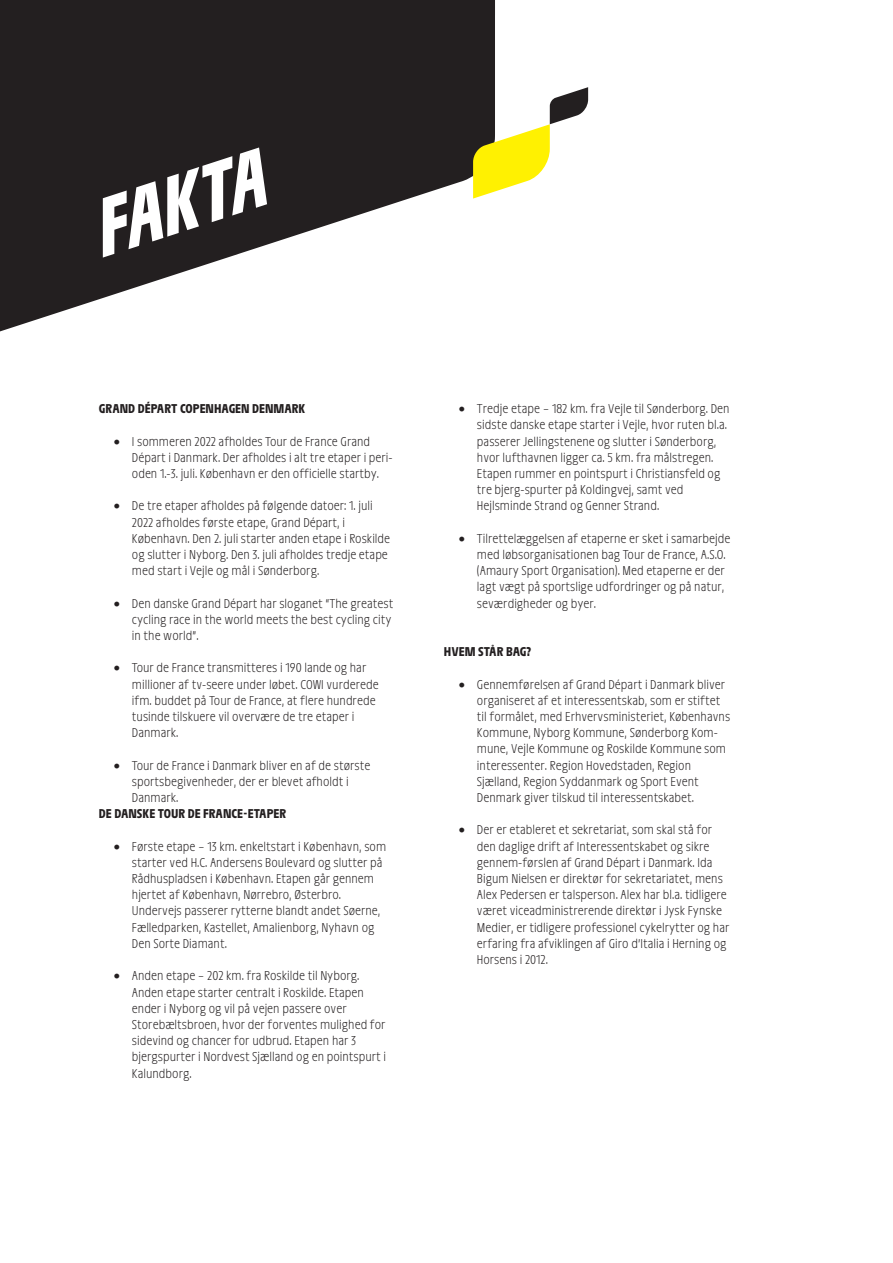
<style>
.page{position:relative;width:893px;height:1263px;background:#fff}
.page>*{position:absolute;margin:0;border:0;box-sizing:border-box;transform-origin:0 0}
.t1{font:italic 700 85.5px "Galibier Etroit";color:#fff}
.t2{font:300 13.5px/16.2px "Galibier";color:#231f20}
.t3{font:700 13.5px "Galibier";color:#231f20}
</style>
<div class="page">
<svg style="left:0;top:226px;width:324px;height:106px"></svg>
<div style="left:0;top:0;width:495px;height:226px;background:#231f20"></div>
<svg style="left:473px;top:87px;width:115px;height:112px"></svg>
<p class="t1" style="left:77px;top:190px;width:179px;rotate:-18deg">FAKTA</p>
<p class="t3" style="left:99px;top:402px;width:208px">GRAND DÉPART COPENHAGEN DENMARK</p>
<p class="t2" style="left:132px;top:433px;width:262px;text-indent:-18px">• I sommeren 2022 afholdes Tour de France Grand<br>Départ i Danmark. Der afholdes i alt tre etaper i peri&shy;oden 1.-3. juli. København er den officielle startby.</p>
<p class="t2" style="left:132px;top:498px;width:260px;text-indent:-18px">• De tre etaper afholdes på følgende datoer: 1. juli 2022 afholdes første etape, Grand Départ, i København. Den 2. juli starter anden etape i Roskilde og slutter i Nyborg. Den 3. juli afholdes tredje etape med start i Vejle og mål i Sønderborg.</p>
<p class="t2" style="left:132px;top:595px;width:263px;text-indent:-18px">• Den danske Grand Départ har sloganet “The greatest cycling race in the world meets the best cycling city in the world”.</p>
<p class="t2" style="left:132px;top:660px;width:248px;text-indent:-18px">• Tour de France transmitteres i 190 lande og har millioner af tv-seere under løbet. COWI vurderede ifm. buddet på Tour de France, at flere hundrede tusinde tilskuere vil overvære de tre etaper i Danmark.</p>
<p class="t2" style="left:132px;top:757px;width:240px;text-indent:-18px">• Tour de France i Danmark bliver en af de største sportsbegivenheder, der er blevet afholdt i<br>Danmark.</p>
<p class="t3" style="left:99px;top:807px;width:189px">DE DANSKE TOUR DE FRANCE-ETAPER</p>
<p class="t2" style="left:132px;top:838px;width:256px;text-indent:-18px">• Første etape – 13 km. enkeltstart i København, som starter ved H.C. Andersens Boulevard og slutter på Rådhuspladsen i København. Etapen går gennem hjertet af København, Nørrebro, Østerbro.<br>Undervejs passerer rytterne blandt andet Søerne, Fælledparken, Kastellet, Amalienborg, Nyhavn og Den Sorte Diamant.</p>
<p class="t2" style="left:132px;top:968px;width:256px;text-indent:-18px">• Anden etape – 202 km. fra Roskilde til Nyborg.<br>Anden etape starter centralt i Roskilde. Etapen ender i Nyborg og vil på vejen passere over Storebæltsbroen, hvor der forventes mulighed for sidevind og chancer for udbrud. Etapen har 3 bjergspurter i Nordvest Sjælland og en pointspurt i Kalundborg.</p>
<p class="t2" style="left:477px;top:401px;width:254px;text-indent:-18px">• Tredje etape – 182 km. fra Vejle til Sønderborg. Den sidste danske etape starter i Vejle, hvor ruten bl.a. passerer Jellingstenene og slutter i Sønderborg, hvor lufthavnen ligger ca. 5 km. fra målstregen.<br>Etapen rummer en pointspurt i Christiansfeld og tre bjerg-spurter på Koldingvej, samt ved Hejlsminde Strand og Genner Strand.</p>
<p class="t2" style="left:477px;top:530px;width:255px;text-indent:-18px">• Tilrettelæggelsen af etaperne er sket i samarbejde med løbsorganisationen bag Tour de France, A.S.O. (Amaury Sport Organisation). Med etaperne er der lagt vægt på sportslige udfordringer og på natur, seværdigheder og byer.</p>
<p class="t3" style="left:444px;top:645px;width:89px">HVEM STÅR BAG?</p>
<p class="t2" style="left:477px;top:676px;width:255px;text-indent:-18px">• Gennemførelsen af Grand Départ i Danmark bliver organiseret af et interessentskab, som er stiftet til formålet, med Erhvervsministeriet, Københavns Kommune, Nyborg Kommune, Sønderborg Kom&shy;mune, Vejle Kommune og Roskilde Kommune som interessenter. Region Hovedstaden, Region Sjælland, Region Syddanmark og Sport Event Denmark giver tilskud til interessentskabet.</p>
<p class="t2" style="left:477px;top:822px;width:254px;text-indent:-18px">• Der er etableret et sekretariat, som skal stå for den daglige drift af Interessentskabet og sikre gennem-førslen af Grand Départ i Danmark. Ida Bigum Nielsen er direktør for sekretariatet, mens Alex Pedersen er talsperson. Alex har bl.a. tidligere været viceadministrerende direktør i Jysk Fynske Medier, er tidligere professionel cykelrytter og har erfaring fra afviklingen af Giro d’Italia i Herning og Horsens i 2012.</p>
</div>
